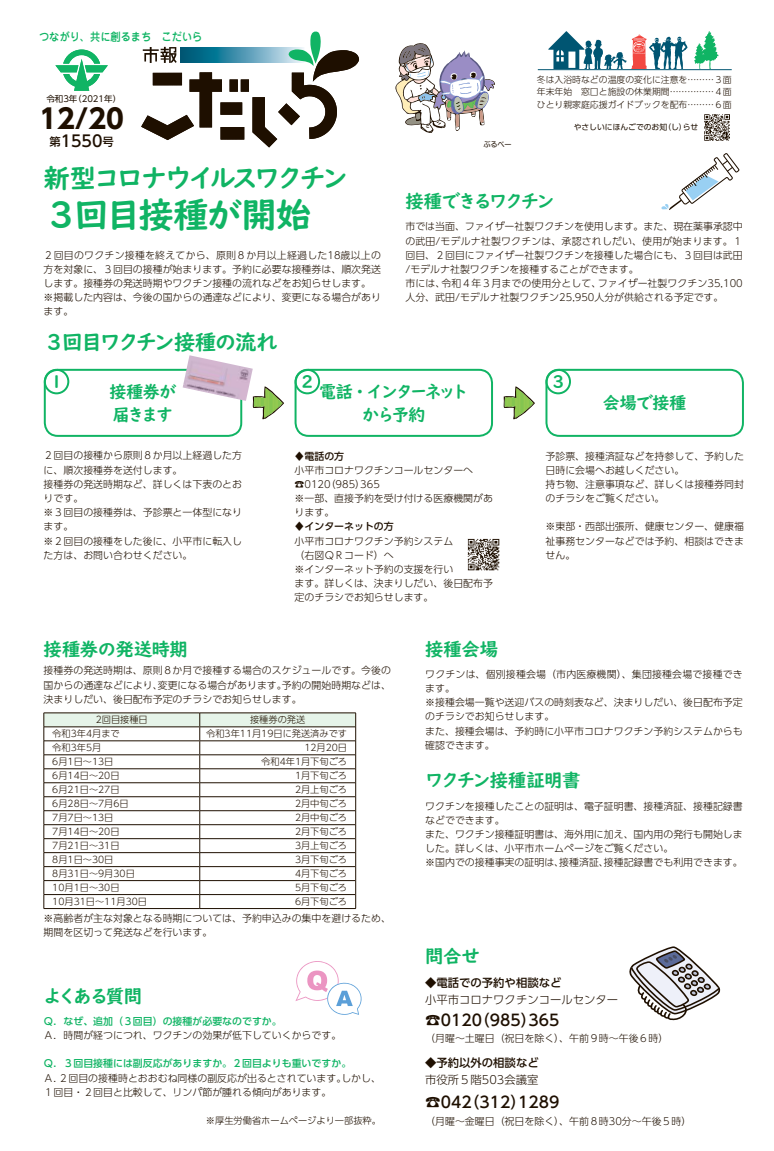
<style>
.page{position:relative;width:774px;height:1151px;background:#fff}
.page>*{position:absolute;margin:0;border:0;box-sizing:border-box;transform-origin:0 0}
.t1{font:35.4px "UD Digi Kyokasho N B";letter-spacing:-.055em;color:#10b464}
.t2{font:700 26.9px "UD Shin Go Pr 6";color:#1e0f00}
.t3{font:26.6px "UD Digi Kyokasho N B";letter-spacing:-.135em;color:#10b464}
.t4{font:21.3px "UD Digi Kyokasho N B";letter-spacing:-.095em;color:#10b464}
.t5{font:18.4px "UD Digi Kyokasho N B";letter-spacing:-.035em;color:#10b464}
.t6{font:18.4px "UD Digi Kyokasho N B";letter-spacing:-.14em;color:#10b464}
.t7{font:17px/22.7px "UD Digi Kyokasho N B";letter-spacing:-.13em;color:#10b464;text-align:center}
.t8{font:17px "UD Digi Kyokasho N B";letter-spacing:-.11em;color:#10b464}
.t9{font:17px/22.7px "UD Digi Kyokasho N B";letter-spacing:-.08em;color:#10b464}
.t10{font:500 15.9px "UD Shin Go Pr 6";color:#1e0f00}
.t11{font:500 15.6px "UD Shin Go Pr 6";color:#1e0f00}
.t12{font:300 11.3px/17px "UD Shin Go Pr 6";color:#1e0f00}
.t13{font:500 11.3px "Jun 34 Pro";color:#10b464;scale:.9 1}
.t14{font:500 11.3px "UD Shin Go Pr 6";color:#1e0f00}
.t15{font:300 9.9px/14.2px "UD Shin Go Pr 6";color:#1e0f00}
.t16{font:300 9.2px "UD Shin Go Pr 6";color:#1e0f00}
.t17{font:300 8.9px "UD Shin Go Pr 6";color:#1e0f00}
.t18{font:8.5px "UD Shin Go Pr 6";color:#1e0f00}
.t19{font:7.8px "UD Shin Go Pr 6";color:#1e0f00}
.t20{font:7.1px "Shin M Go Pr 6";color:#1e0f00}
.s1{font-size:11.3px}
.s2{font-weight:500}
.s3{font-weight:500;color:#10b464}
</style>
<div class="page">
<svg style="left:661px;top:153px;width:78px;height:57px"></svg>
<div style="left:44px;top:369px;width:198px;height:68px;border:2px solid #10b464;border-radius:13px"></div>
<div style="left:44px;top:369px;width:25px;height:25px;border:2px solid #10b464;border-radius:50%"></div>
<div style="left:295px;top:369px;width:198px;height:68px;border:2px solid #10b464;border-radius:13px"></div>
<div style="left:295px;top:369px;width:25px;height:25px;border:2px solid #10b464;border-radius:50%"></div>
<div style="left:545px;top:369px;width:199px;height:68px;border:2px solid #10b464;border-radius:13px"></div>
<div style="left:545px;top:369px;width:26px;height:25px;border:2px solid #10b464;border-radius:50%"></div>
<img style="left:467px;top:538px;width:33px;height:33px">
<svg style="left:253px;top:386px;width:31px;height:33px"></svg>
<svg style="left:504px;top:386px;width:31px;height:33px"></svg>
<img style="left:183px;top:355px;width:70px;height:46px">
<svg style="left:295px;top:961px;width:67px;height:54px"></svg>
<svg style="left:629px;top:946px;width:91px;height:74px"></svg>
<hr style="left:44px;top:908px;width:156px;height:1px;background:#1e0f00">
<hr style="left:200px;top:908px;width:156px;height:1px;background:#1e0f00">
<svg style="left:44px;top:713px;width:312px;height:195px"></svg>
<svg style="left:141px;top:32px;width:218px;height:115px"></svg>
<svg style="left:395px;top:43px;width:100px;height:90px"></svg>
<svg style="left:55px;top:50px;width:53px;height:41px"></svg>
<svg style="left:694px;top:31px;width:24px;height:38px"></svg>
<svg style="left:548px;top:31px;width:139px;height:38px"></svg>
<hr style="left:538px;top:69px;width:194px;height:1px;background:#005572">
<svg style="left:704px;top:114px;width:26px;height:27px"></svg>
<img style="left:704px;top:115px;width:25px;height:25px">
<p class="t13" style="left:39px;top:28px;width:183px">つながり、共に創るまち　こだいら</p>
<p class="t18" style="left:46px;top:92px;width:76px">令和3年（20２1年）</p>
<p class="t2" style="left:39px;top:97px;width:86px">12/20</p>
<p class="t10" style="left:49px;top:128px;width:23px"><span class="s1">第</span>1550</p>
<p class="t14" style="left:103px;top:132px;width:13px">号</p>
<p class="t20" style="left:483px;top:138px;width:30px">ぶるべー</p>
<p class="t17" style="left:537px;top:72px;width:196px">冬は入浴時などの温度の変化に注意を………３面</p>
<p class="t17" style="left:537px;top:97px;width:196px">ひとり親家庭応援ガイドブックを配布………６面</p>
<p class="t17" style="left:537px;top:85px;width:196px">年末年始　窓口と施設の休業期間……………４面</p>
<p class="t19" style="left:574px;top:121px;width:126px">やさしいにほんごでのお知（し）らせ</p>
<p class="t3" style="left:44px;top:162px;width:306px">新型コロナウイルスワクチン</p>
<p class="t1" style="left:44px;top:194px;width:269px">３回目接種が開始</p>
<p class="t6" style="left:405px;top:190px;width:151px">接種できるワクチン</p>
<p class="t15" style="left:405px;top:219px;width:339px">市では当面、ファイザー社製ワクチンを使用します。また、現在薬事承認中の武田/モデルナ社製ワクチンは、承認されしだい、使用が始まります。1回目、2回目にファイザー社製ワクチンを接種した場合にも、3回目は武田/モデルナ社製ワクチンを接種することができます。<br>市には、令和４年３月までの使用分として、ファイザー社製ワクチン3５,１００人分、武田/モデルナ社製ワクチン25,950人分が供給される予定です。</p>
<p class="t15" style="left:44px;top:247px;width:339px">2回目のワクチン接種を終えてから、原則8か月以上経過した18歳以上の方を対象に、3回目の接種が始まります。予約に必要な接種券は、順次発送します。接種券の発送時期やワクチン接種の流れなどをお知らせします。※掲載した内容は、今後の国からの通達などにより、変更になる場合があります。</p>
<p class="t4" style="left:44px;top:330px;width:235px">３回目ワクチン接種の流れ</p>
<p class="t8" style="left:48px;top:372px;width:19px">１</p>
<p class="t9" style="left:110px;top:380px;width:68px">接種券が届きます</p>
<p class="t8" style="left:299px;top:372px;width:19px">２</p>
<p class="t7" style="left:319px;top:380px;width:151px">電話・インターネットから予約</p>
<p class="t8" style="left:550px;top:372px;width:19px">３</p>
<p class="t8" style="left:603px;top:393px;width:85px">会場で接種</p>
<p class="t15" style="left:44px;top:448px;width:200px">２回目の接種から原則8か月以上経過した方に、順次接種券を送付します。<br>接種券の発送時期など、詳しくは下表のとおりです。<br>※3回目の接種券は、予診票と一体型になります。<br>※2回目の接種をした後に、小平市に転入した方は、お問い合わせください。</p>
<p class="t15" style="left:295px;top:448px;width:200px"><span class="s2">♦電話の方<br></span>小平市コロナワクチンコールセンターへ<br>☎０１２０（９８５）３６５<br>※一部、直接予約を受け付ける医療機関があります。<br><span class="s2">♦インターネットの方<br></span>小平市コロナワクチン予約システム<br>（右図ＱＲコード）へ<br>※インターネット予約の支援を行い<br>ます。詳しくは、決まりしだい、後日配布予定のチラシでお知らせします。</p>
<p class="t15" style="left:545px;top:448px;width:200px">予診票、接種済証などを持参して、予約した日時に会場へお越しください。<br>持ち物、注意事項など、詳しくは接種券同封のチラシをご覧ください。</p>
<p class="t15" style="left:545px;top:519px;width:200px;text-align:justify">※東部・西部出張所、健康センター、健康福祉事務センターなどでは予約、相談はできません。</p>
<p class="t5" style="left:44px;top:638px;width:146px">接種券の発送時期</p>
<p class="t5" style="left:425px;top:638px;width:74px">接種会場</p>
<p class="t15" style="left:44px;top:663px;width:349px;text-align:justify">接種券の発送時期は、原則8か月で接種する場合のスケジュールです。今後の国からの通達などにより、変更になる場合があります。予約の開始時期などは、決まりしだい、後日配布予定のチラシでお知らせします。</p>
<p class="t15" style="left:425px;top:667px;width:319px">ワクチンは、個別接種会場（市内医療機関）、集団接種会場で接種できます。<br>※接種会場一覧や送迎バスの時刻表など、決まりしだい、後日配布予定のチラシでお知らせします。<br>また、接種会場は、予約時に小平市コロナワクチン予約システムからも確認できます。</p>
<p class="t16" style="left:96px;top:712px;width:54px">２回目接種日</p>
<p class="t16" style="left:250px;top:712px;width:57px">接種券の発送</p>
<p class="t16" style="left:52px;top:726px;width:69px">令和３年４月まで</p>
<p class="t16" style="left:206px;top:726px;width:142px">令和３年１１ 月１９ 日に発送済みです</p>
<p class="t16" style="left:52px;top:740px;width:51px">令和３年５月</p>
<p class="t16" style="left:304px;top:740px;width:44px">１２月２０日</p>
<p class="t16" style="left:52px;top:754px;width:63px">６月１日〜１３日</p>
<p class="t16" style="left:261px;top:754px;width:87px">令和４年１月下旬ごろ</p>
<p class="t16" style="left:52px;top:768px;width:69px">６月１４日〜２０日</p>
<p class="t16" style="left:295px;top:768px;width:54px">１月下旬ごろ</p>
<p class="t16" style="left:52px;top:782px;width:69px">６月２１ 日〜２７日</p>
<p class="t16" style="left:295px;top:782px;width:54px">２月上旬ごろ</p>
<p class="t16" style="left:52px;top:796px;width:78px">６月２８日〜７月６日</p>
<p class="t16" style="left:295px;top:796px;width:54px">２月中旬ごろ</p>
<p class="t16" style="left:52px;top:810px;width:63px">７月７日〜１３日</p>
<p class="t16" style="left:295px;top:810px;width:54px">２月中旬ごろ</p>
<p class="t16" style="left:52px;top:824px;width:69px">７月１４日〜２０日</p>
<p class="t16" style="left:295px;top:824px;width:54px">２月下旬ごろ</p>
<p class="t16" style="left:52px;top:838px;width:69px">７月２１ 日〜３１ 日</p>
<p class="t16" style="left:295px;top:838px;width:54px">３月上旬ごろ</p>
<p class="t16" style="left:52px;top:852px;width:63px">８月１日〜３０日</p>
<p class="t16" style="left:295px;top:852px;width:54px">３月下旬ごろ</p>
<p class="t16" style="left:52px;top:866px;width:84px">８月３１ 日〜９月３０日</p>
<p class="t16" style="left:295px;top:866px;width:54px">４月下旬ごろ</p>
<p class="t16" style="left:52px;top:880px;width:69px">１０月１日〜３０日</p>
<p class="t16" style="left:295px;top:880px;width:54px">５月下旬ごろ</p>
<p class="t16" style="left:52px;top:894px;width:96px">１０月３１ 日〜１１ 月３０日</p>
<p class="t16" style="left:295px;top:894px;width:54px">６月下旬ごろ</p>
<p class="t5" style="left:425px;top:769px;width:157px">ワクチン接種証明書</p>
<p class="t15" style="left:425px;top:798px;width:319px">ワクチンを接種したことの証明は、電子証明書、接種済証、接種記録書などでできます。<br>また、ワクチン接種証明書は、海外用に加え、国内用の発行も開始しました。詳しくは、小平市ホームページをご覧ください。<br>※国内での接種事実の証明は、接種済証、接種記録書でも利用できます。</p>
<p class="t15" style="left:44px;top:910px;width:349px">※高齢者が主な対象となる時期については、予約申込みの集中を避けるため、期間を区切って発送などを行います。</p>
<p class="t5" style="left:44px;top:985px;width:100px">よくある質問</p>
<p class="t15" style="left:44px;top:1014px;width:299px"><span class="s3">Ｑ．なぜ、追加（３回目）の接種が必要なのですか。<br></span>Ａ．時間が経つにつれ、ワクチンの効果が低下していくからです。</p>
<p class="t15" style="left:44px;top:1056px;width:339px"><span class="s3">Ｑ．３回目接種には副反応がありますか。２回目よりも重いですか。<br></span>Ａ．２回目の接種時とおおむね同様の副反応が出るとされています。しかし、<br>１ 回目・２回目と比較して、リンパ節が腫れる傾向があります。</p>
<p class="t16" style="left:206px;top:1113px;width:177px">※厚生労働省ホームページより一部抜粋。</p>
<p class="t5" style="left:425px;top:945px;width:56px">問合せ</p>
<p class="t12" style="left:425px;top:973px;width:194px"><span class="s2">◆電話での予約や相談など<br></span>小平市コロナワクチンコールセンター</p>
<p class="t11" style="left:425px;top:1007px;width:136px">☎０１２０（９８５）３６５</p>
<p class="t15" style="left:425px;top:1031px;width:245px">（月曜〜土曜日（祝日を除く）、午前９時〜午後６時）</p>
<p class="t12" style="left:425px;top:1054px;width:115px"><span class="s2">◆予約以外の相談など</span>市役所５階５０３会議室</p>
<p class="t11" style="left:425px;top:1089px;width:136px">☎０４２（３１２）１２８９</p>
<p class="t15" style="left:425px;top:1114px;width:268px">（月曜〜金曜日（祝日を除く）、午前８時３０分〜午後５時）</p>
</div>
